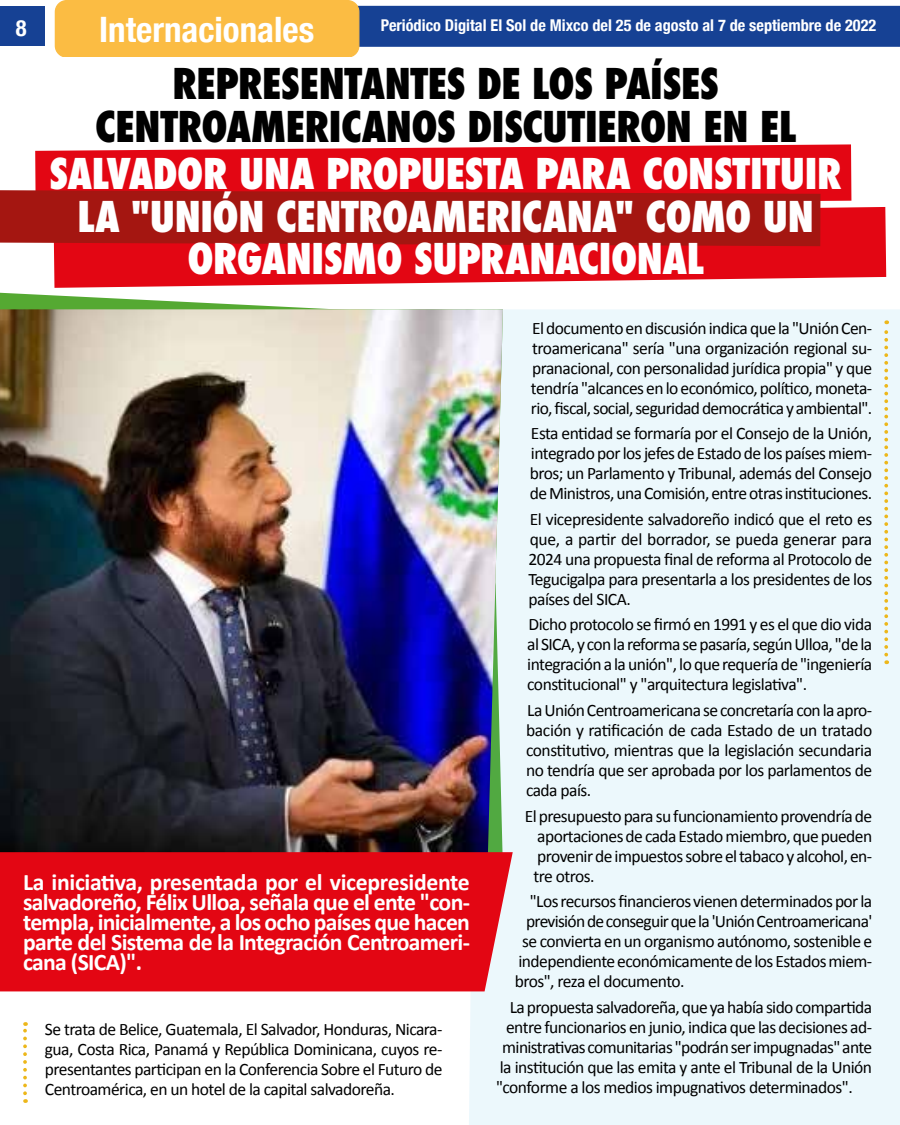
<style>
.page{position:relative;width:900px;height:1125px;background:#fff}
.page>*{position:absolute;margin:0;border:0;box-sizing:border-box;transform-origin:0 0}
.t1{font:800 condensed 41.25px/42.5px "Futura";letter-spacing:-.01em;color:#fff;text-align:center}
.t2{font:800 condensed 41.25px/42.5px "Futura";letter-spacing:-.01em;color:#000;text-align:center}
.t3{font:700 condensed 35px "Helvetica Neue";color:#fff}
.t4{font:700 23.75px/20px "Calibri";letter-spacing:-.03em;color:#fff;text-align:justify}
.t5{font:700 condensed 22.5px "Helvetica Neue";color:#fff}
.t6{font:17.5px/20px "Calibri";letter-spacing:-.03em;color:#000;text-align:justify}
.t7{font:700 condensed 16.25px "Helvetica Neue";color:#fff}
</style>
<div class="page">
<svg style="left:0;top:293px;width:328px;height:16px"></svg>
<div style="left:469px;top:309px;width:431px;height:816px;background:#ecf8fc"></div>
<img style="left:0;top:309px;width:503px;height:543px">
<div style="left:65px;top:6px;width:834px;height:40px;background:#164194"></div>
<div style="left:64px;top:6px;width:836px;height:41px;border:1px solid #164194"></div>
<div style="left:0;top:6px;width:45px;height:40px;background:#164194"></div>
<div style="left:55px;top:0;width:304px;height:56px;background:#fbbc43"></div>
<svg style="left:23px;top:1022px;width:4px;height:71px"></svg>
<svg style="left:884px;top:320px;width:4px;height:344px"></svg>
<svg style="left:54px;top:207px;width:832px;height:81px;background:#e62530"></svg>
<svg style="left:35px;top:144px;width:816px;height:63px;background:#e51a26"></svg>
<svg style="left:0;top:190px;width:820px;height:56px;background:#a81512"></svg>
<div style="left:0;top:852px;width:513px;height:139px;background:#e30613"></div>
<p class="t5" style="left:16px;top:10px;width:12px">8</p>
<h2 class="t3" style="left:99px;top:1px;width:216px">Internacionales</h2>
<p class="t7" style="left:381px;top:11px;width:497px">Periódico Digital El Sol de Mixco del 25 de agosto al 7 de septiembre de 2022</p>
<h1 class="t2" style="left:95px;top:63px;width:703px">REPRESENTANTES DE LOS PAÍSES<br>CENTROAMERICANOS DISCUTIERON EN EL</h1>
<h1 class="t1" style="left:50px;top:153px;width:794px">SALVADOR UNA PROPUESTA PARA CONSTITUIR<br>LA "UNIÓN CENTROAMERICANA" COMO UN<br>ORGANISMO SUPRANACIONAL</h1>
<h3 class="t4" style="left:23px;top:872px;width:448px">La iniciativa, presentada por el vicepresidente salvadoreño, Félix Ulloa, señala que el ente "con&shy;templa, inicialmente, a los ocho países que hacen parte del Sistema de la Integración Centroameri&shy;cana (SICA)".</h3>
<p class="t6" style="left:45px;top:1019px;width:399px">Se trata de Belice, Guatemala, El Salvador, Honduras, Nicara&shy;gua, Costa Rica, Panamá y República Dominicana, cuyos re&shy;presentantes participan en la Conferencia Sobre el Futuro de Centroamérica, en un hotel de la capital salvadoreña.</p>
<p class="t6" style="left:531px;top:317px;width:343px">El documento en discusión indica que la "Unión Cen&shy;troamericana" sería "una organización regional su&shy;pranacional, con personalidad jurídica propia" y que tendría "alcances en lo económico, político, moneta&shy;rio, fiscal, social, seguridad democrática y ambiental".</p>
<p class="t6" style="left:530px;top:423px;width:344px">Esta entidad se formaría por el Consejo de la Unión, integrado por los jefes de Estado de los países miem&shy;bros; un Parlamento y Tribunal, además del Consejo de Ministros, una Comisión, entre otras instituciones.</p>
<p class="t6" style="left:529px;top:508px;width:345px">El vicepresidente salvadoreño indicó que el reto es que, a partir del borrador, se pueda generar para 2024 una propuesta final de reforma al Protocolo de Tegucigalpa para presentarla a los presidentes de los países del SICA.</p>
<p class="t6" style="left:527px;top:614px;width:347px">Dicho protocolo se firmó en 1991 y es el que dio vida al SICA, y con la reforma se pasaría, según Ulloa, "de la integración a la unión", lo que requería de "ingeniería constitucional" y "arquitectura legislativa".</p>
<p class="t6" style="left:526px;top:699px;width:348px">La Unión Centroamericana se concretaría con la apro&shy;bación y ratificación de cada Estado de un tratado constitutivo, mientras que la legislación secundaria no tendría que ser aprobada por los parlamentos de cada país.</p>
<p class="t6" style="left:534px;top:805px;width:340px;text-indent:-9px">El presupuesto para su funcionamiento provendría de aportaciones de cada Estado miembro, que pueden provenir de impuestos sobre el tabaco y alcohol, en&shy;tre otros.</p>
<p class="t6" style="left:530px;top:891px;width:344px">"Los recursos financieros vienen determinados por la</p>
<p class="t6" style="left:526px;top:911px;width:348px">previsión de conseguir que la 'Unión Centroamericana'</p>
<p class="t6" style="left:522px;top:931px;width:351px">se convierta en un organismo autónomo, sostenible e</p>
<p class="t6" style="left:519px;top:951px;width:355px">independiente económicamente de los Estados miem-</p>
<p class="t6" style="left:515px;top:971px;width:171px">bros", reza el documento.</p>
<p class="t6" style="left:510px;top:996px;width:364px">La propuesta salvadoreña, que ya había sido compartida</p>
<p class="t6" style="left:506px;top:1016px;width:368px">entre funcionarios en junio, indica que las decisiones ad-</p>
<p class="t6" style="left:502px;top:1036px;width:371px">ministrativas comunitarias "podrán ser impugnadas" ante</p>
<p class="t6" style="left:500px;top:1056px;width:374px">la institución que las emita y ante el Tribunal de la Unión</p>
<p class="t6" style="left:496px;top:1076px;width:358px">"conforme a los medios impugnativos determinados".</p>
</div>
